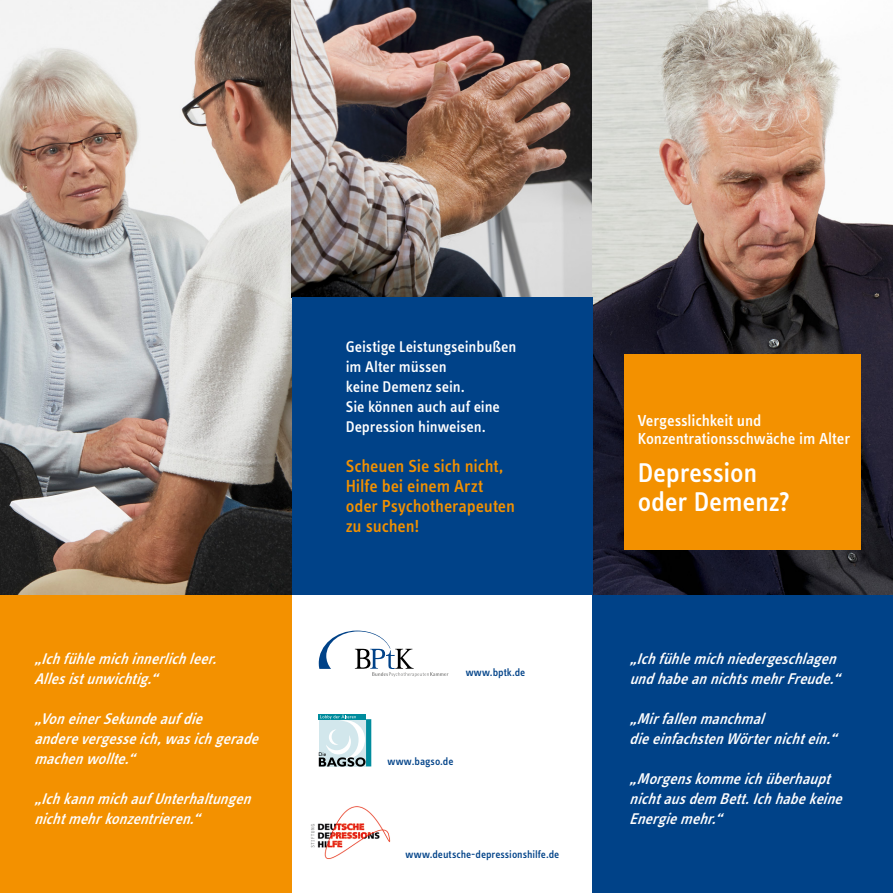
<style>
.page{position:relative;width:893px;height:893px;background:#fff}
.page>*{position:absolute;margin:0;border:0;box-sizing:border-box;transform-origin:0 0}
.t1{font:500 28px/29px "Info Text";letter-spacing:-.01em;color:#fff}
.t2{font:500 18px/20px "Info Text";letter-spacing:-.005em;color:#f39100}
.t3{font:500 16.5px/18px "Info Text";letter-spacing:-.01em;color:#fff}
.t4{font:italic 500 16px/20px "Info Text";color:#fff}
.t5{font:500 16px/20px "Info Text";letter-spacing:-.005em;color:#fff}
.t6{font:500 11px "Info Text";color:#004288}
</style>
<div class="page">
<img style="left:0;top:0;width:292px;height:595px">
<img style="left:292px;top:0;width:300px;height:298px">
<img style="left:592px;top:0;width:301px;height:595px">
<div style="left:292px;top:298px;width:300px;height:297px;background:#004288"></div>
<div style="left:0;top:595px;width:292px;height:298px;background:#f39100"></div>
<div style="left:592px;top:595px;width:301px;height:298px;background:#004288"></div>
<div style="left:624px;top:355px;width:237px;height:195px;background:#f39100"></div>
<img style="left:310px;top:806px;width:80px;height:53px">
<div style="left:319px;top:714px;width:47px;height:5px;background:#008c9d"></div>
<div style="left:366px;top:719px;width:5px;height:47px;background:#008c9d"></div>
<svg style="left:319px;top:714px;width:46px;height:53px"></svg>
<svg style="left:319px;top:631px;width:129px;height:46px"></svg>
<p class="t4" style="left:34px;top:649px;width:190px">„Ichfühlemichinnerlichleer.<br>Allesistunwichtig.“</p>
<p class="t4" style="left:34px;top:709px;width:231px">„VoneinerSekundeaufdie anderevergesseich,wasichgerade machenwollte.“</p>
<p class="t4" style="left:34px;top:789px;width:224px">„IchkannmichaufUnterhaltungen nichtmehrkonzentrieren.“</p>
<p class="t5" style="left:346px;top:337px;width:172px">Geistige Leistungseinbußen im Alter müssen<br>keine Demenz sein.<br>Sie können auch auf eine<br>Depression hinweisen.</p>
<p class="t2" style="left:346px;top:456px;width:171px">Scheuen Sie sich nicht,<br>Hilfe bei einem Arzt oder Psychotherapeuten zu suchen!</p>
<p class="t6" style="left:466px;top:666px;width:61px">www.bptk.de</p>
<p class="t6" style="left:387px;top:755px;width:67px">www.bagso.de</p>
<p class="t6" style="left:406px;top:848px;width:155px">www.deutsche-depressionshilfe.de</p>
<p class="t3" style="left:638px;top:412px;width:214px">Vergesslichkeit und<br>Konzentrationsschwäche im Alter</p>
<h1 class="t1" style="left:638px;top:458px;width:154px">Depression oder Demenz?</h1>
<p class="t4" style="left:629px;top:649px;width:218px">„Ichfühlemichniedergeschlagen undhabeannichtsmehrFreude.“</p>
<p class="t4" style="left:629px;top:709px;width:214px">„Mirfallenmanchmal dieeinfachstenWörternichtein.“</p>
<p class="t4" style="left:629px;top:769px;width:220px">„Morgenskommeichüberhaupt nichtausdem Bett.Ichhabekeine<br>Energiemehr.“</p>
</div>
